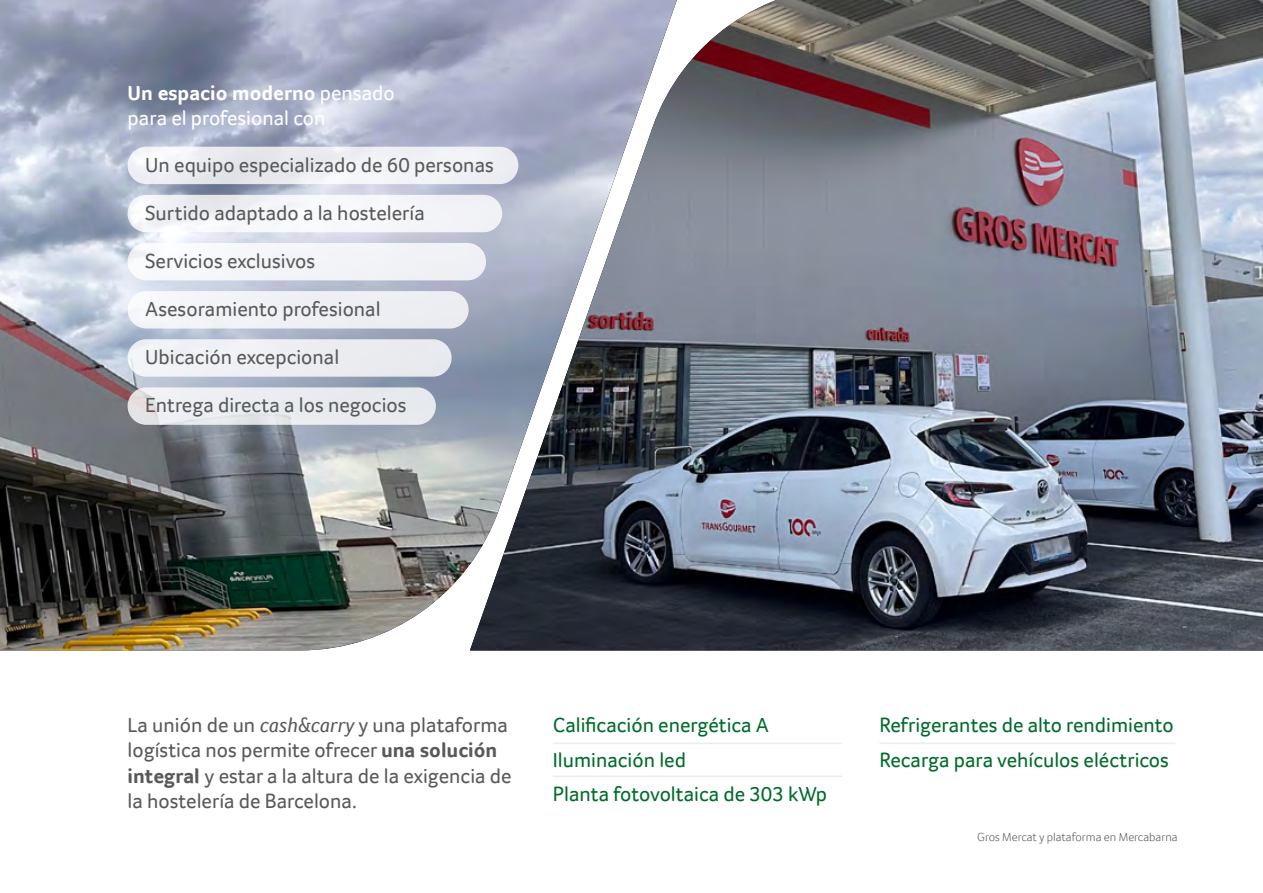
<style>
.page{position:relative;width:1263px;height:893px;background:#fff}
.page>*{position:absolute;margin:0;border:0;box-sizing:border-box;transform-origin:0 0}
.t1{font:21px/25.2px "Transgourmet";color:#595959}
.t2{font:21px/34.5px "Transgourmet";color:#006b2d}
.t3{font:21px/25.2px "Transgourmet";color:#fff}
.t4{font:300 12px "Transgourmet";color:#595959}
.s1{font-weight:700}
.s2{font-style:italic}
</style>
<div class="page">
<img style="left:0;top:0;width:470px;height:650px">
<hr style="left:553px;top:743px;width:289px;height:1px;background:#ececec">
<hr style="left:879px;top:743px;width:296px;height:1px;background:#ececec">
<hr style="left:553px;top:776px;width:289px;height:1px;background:#ececec">
<img style="left:470px;top:0;width:793px;height:650px">
<div style="left:128px;top:196px;width:373px;height:35px;background:#f4f5f9;border-radius:18px"></div>
<div style="left:128px;top:195px;width:374px;height:37px;border:2px solid #fff;border-radius:18px"></div>
<div style="left:128px;top:147px;width:390px;height:36px;background:#eef0f4;border-radius:18px"></div>
<div style="left:128px;top:147px;width:390px;height:37px;border:2px solid #fff;border-radius:18px"></div>
<div style="left:128px;top:244px;width:357px;height:36px;background:#f3f4f8;border-radius:18px"></div>
<div style="left:128px;top:243px;width:358px;height:37px;border:2px solid #fff;border-radius:18px"></div>
<div style="left:128px;top:292px;width:340px;height:36px;background:#eff0f4;border-radius:18px"></div>
<div style="left:128px;top:291px;width:341px;height:38px;border:2px solid #fff;border-radius:18px"></div>
<div style="left:128px;top:340px;width:323px;height:36px;background:#eceef3;border-radius:18px"></div>
<div style="left:128px;top:339px;width:324px;height:38px;border:2px solid #fff;border-radius:18px"></div>
<div style="left:128px;top:388px;width:307px;height:36px;background:#e8ebef;border-radius:18px"></div>
<div style="left:128px;top:387px;width:308px;height:38px;border:2px solid #fff;border-radius:18px"></div>
<p class="t3" style="left:128px;top:80px;width:269px"><span class="s1">Un espacio moderno</span> pensado para el profesional con</p>
<p class="t1" style="left:145px;top:152px;width:350px">Un equipo especializado de 60 personas</p>
<p class="t1" style="left:145px;top:200px;width:281px">Surtido adaptado a la hostelería</p>
<p class="t1" style="left:145px;top:248px;width:172px">Servicios exclusivos</p>
<p class="t1" style="left:145px;top:296px;width:237px">Asesoramiento profesional</p>
<p class="t1" style="left:145px;top:344px;width:196px">Ubicación excepcional</p>
<p class="t1" style="left:145px;top:392px;width:263px">Entrega directa a los negocios</p>
<p class="t1" style="left:128px;top:712px;width:386px">La unión de un <span class="s2">cash&amp;carry</span> y una plataforma logística nos permite ofrecer <span class="s1">una solución integral</span> y estar a la altura de la exigencia de la hostelería de Barcelona.</p>
<p class="t2" style="left:553px;top:708px;width:276px">Calificación energética A<br>Iluminación led<br>Planta fotovoltaica de 303 kWp</p>
<p class="t2" style="left:879px;top:708px;width:296px">Refrigerantes de alto rendimiento<br>Recarga para vehículos eléctricos</p>
<p class="t4" style="left:977px;top:830px;width:202px">Gros Mercat y plataforma en Mercabarna</p>
</div>
